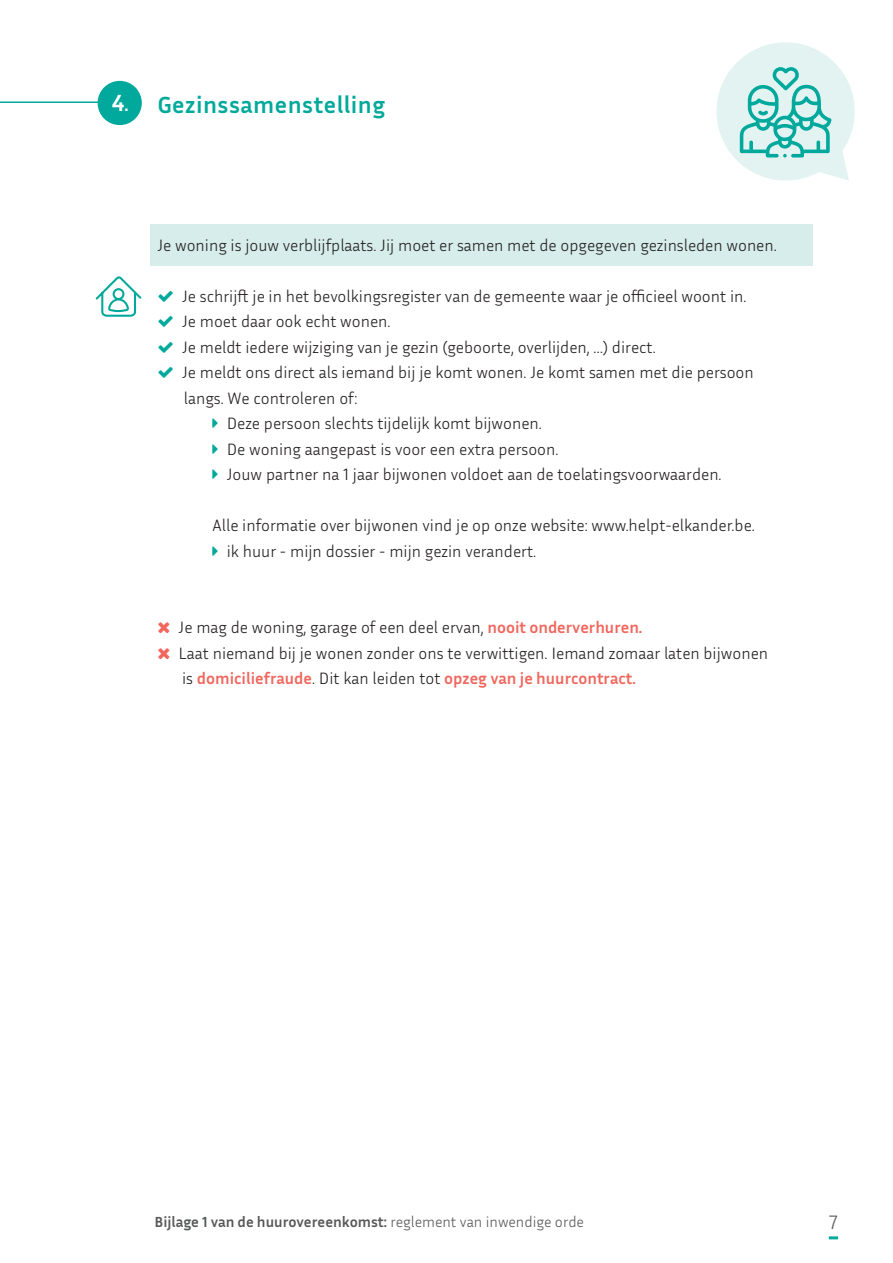
<style>
.page{position:relative;width:893px;height:1263px;background:#fff}
.page>*{position:absolute;margin:0;border:0;box-sizing:border-box;transform-origin:0 0}
.t1{font:700 24px "Inria Sans";letter-spacing:.02em;color:#00a99b}
.t2{font:700 24px "Inria Sans";color:#fff}
.t3{font:300 19.5px "Inria Sans";color:#57585a}
.t4{font:300 16.5px/25.5px "Inria Sans";color:#231f20}
.t5{font:700 15px "Inria Sans";color:#57585a}
.s1{font-size:19.5px}
.s2{font-weight:700;color:#f1665d}
.s3{font-weight:300}
</style>
<div class="page">
<svg style="left:829px;top:1236px;width:9px;height:3px"></svg>
<div style="left:150px;top:224px;width:662px;height:42px;background:#d6edeb"></div>
<svg style="left:716px;top:42px;width:139px;height:139px"></svg>
<div style="left:98px;top:81px;width:44px;height:44px;background:#00a99b;border-radius:50%"></div>
<hr style="left:0;top:101px;width:106px;height:2px;background:#00a99b">
<svg style="left:95px;top:276px;width:47px;height:41px"></svg>
<h1 class="t2" style="left:112px;top:87px;width:18px">4<span class="s1">.</span></h1>
<h1 class="t1" style="left:157px;top:89px;width:229px">Gezinssamenstelling</h1>
<p class="t4" style="left:157px;top:232px;width:621px">Je woning is jouw verblijfplaats. Jij moet er samen met de opgegeven gezinsleden wonen.</p>
<p class="t4" style="left:182px;top:283px;width:566px">Je schrijft je in het bevolkingsregister van de gemeente waar je officieel woont in.</p>
<p class="t4" style="left:182px;top:308px;width:210px">Je moet daar ook echt wonen.</p>
<p class="t4" style="left:182px;top:334px;width:475px">Je meldt iedere wijziging van je gezin (geboorte, overlijden, …) direct.</p>
<p class="t4" style="left:182px;top:359px;width:573px">Je meldt ons direct als iemand bij je komt wonen. Je komt samen met die persoon</p>
<p class="t4" style="left:184px;top:385px;width:175px">langs. We controleren of:</p>
<p class="t4" style="left:227px;top:410px;width:317px">Deze persoon slechts tijdelijk komt bijwonen.</p>
<p class="t4" style="left:227px;top:436px;width:333px">De woning aangepast is voor een extra persoon.</p>
<p class="t4" style="left:227px;top:461px;width:496px">Jouw partner na 1 jaar bijwonen voldoet aan de toelatingsvoorwaarden.</p>
<p class="t4" style="left:227px;top:512px;width:529px;text-indent:-14px">Alle informatie over bijwonen vind je op onze website: www.helpt-elkander.be. ik huur - mijn dossier - mijn gezin verandert.</p>
<p class="t4" style="left:179px;top:614px;width:591px">Je mag de woning, garage of een deel ervan, <span class="s2">nooit onderverhuren.<br></span>Laat niemand bij je wonen zonder ons te verwittigen. Iemand zomaar laten bijwonen is <span class="s2">domiciliefraude</span>. Dit kan leiden tot <span class="s2">opzeg van je huurcontract.</span></p>
<p class="t5" style="left:155px;top:1212px;width:431px">Bijlage 1 van de huurovereenkomst: <span class="s3">reglement van inwendige orde</span></p>
<p class="t3" style="left:829px;top:1209px;width:11px">7</p>
</div>
